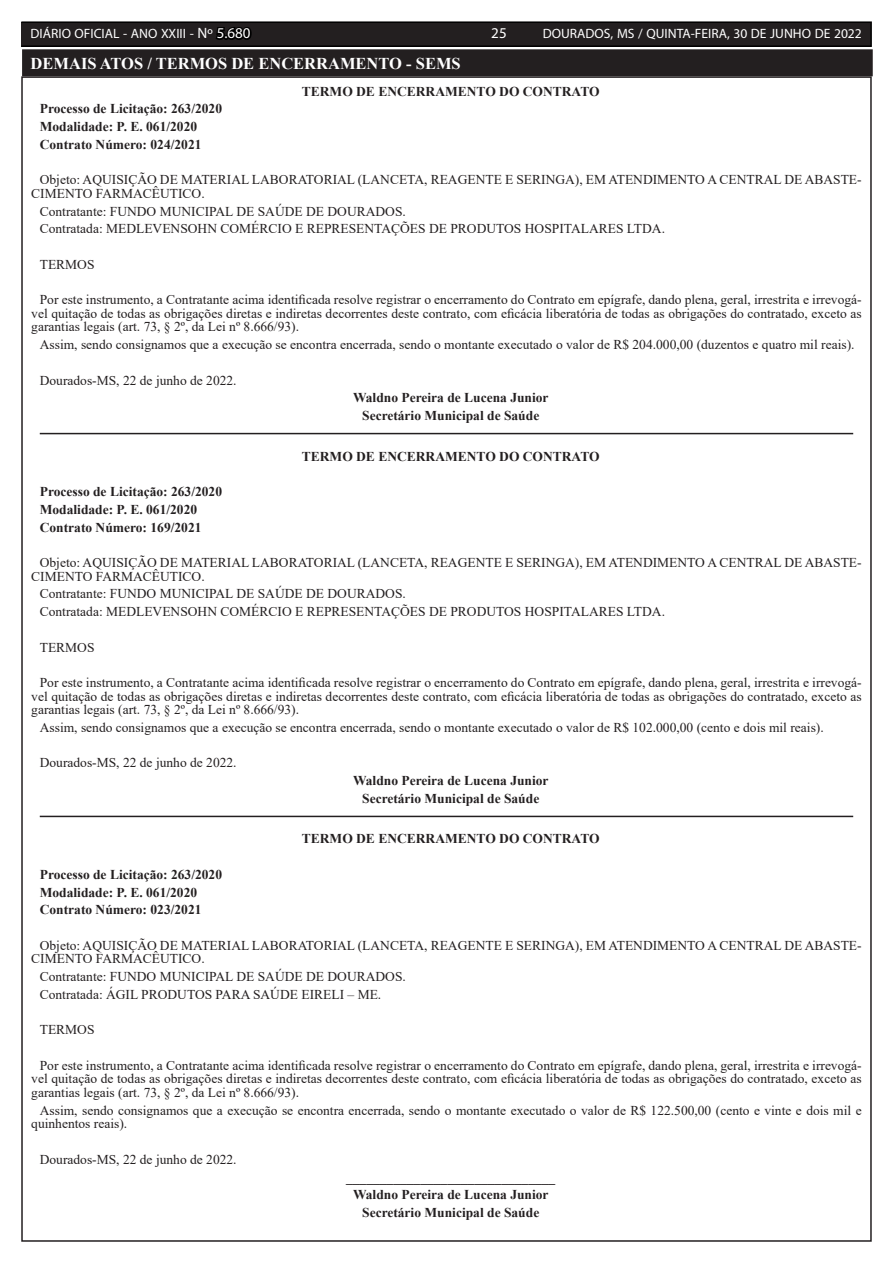
<style>
.page{position:relative;width:893px;height:1263px;background:#fff}
.page>*{position:absolute;margin:0;border:0;box-sizing:border-box;transform-origin:0 0}
.TEXTO{font:700 16.5px "Times New Roman";color:#fff}
.t1{font:15px "Myriad Pro";color:#fff}
.TEXTO-2{font:13.5px/13.5px "Times New Roman";color:#231f20}
.TEXTO-3{font:700 13.5px "Times New Roman";color:#231f20}
.t2{font:13.5px "Myriad Pro";color:#fff}
.s1{font-size:15px}
.s2{font-size:15px;color:#000}
</style>
<div class="page">
<div style="left:21px;top:22px;width:850px;height:24px;background:#231f20"></div>
<div style="left:21px;top:21px;width:851px;height:26px;border:2px solid #000"></div>
<div style="left:24px;top:51px;width:847px;height:23px;background:#231f20"></div>
<div style="left:22px;top:49px;width:851px;height:27px;border:4px solid #231f20"></div>
<hr style="left:40px;top:433px;width:813px;height:1px;background:#231f20">
<hr style="left:40px;top:816px;width:813px;height:1px;background:#231f20">
<p class="t2" style="left:31px;top:26px;width:222px">DIÁRIO OFICIAL - ANO XXIII - <span class="s1">Nº</span> <span class="s2">5.680</span></p>
<p class="t1" style="left:491px;top:24px;width:17px">25</p>
<p class="t2" style="left:543px;top:26px;width:321px">DOURADOS, MS / QUINTA-FEIRA, 30 DE JUNHO DE 2022</p>
<p class="TEXTO" style="left:31px;top:52px;width:432px">DEMAIS ATOS / TERMOS DE ENCERRAMENTO - SEMS</p>
<p class="TEXTO-3" style="left:302px;top:81px;width:299px">TERMO DE ENCERRAMENTO DO CONTRATO</p>
<p class="TEXTO-3" style="left:40px;top:99px;width:184px">Processo de Licitação: 263/2020</p>
<p class="TEXTO-3" style="left:40px;top:117px;width:159px">Modalidade: P. E. 061/2020</p>
<p class="TEXTO-3" style="left:40px;top:134px;width:163px">Contrato Número: 024/2021</p>
<p class="TEXTO-2" style="left:31px;top:173px;width:832px;text-indent:9px">Objeto: AQUISIÇÃO DE MATERIAL LABORATORIAL (LANCETA, REAGENTE E SERINGA), EM ATENDIMENTO A CENTRAL DE ABASTE-<br>CIMENTO FARMACÊUTICO.</p>
<p class="TEXTO-2" style="left:40px;top:204px;width:368px">Contratante: FUNDO MUNICIPAL DE SAÚDE DE DOURADOS.</p>
<p class="TEXTO-2" style="left:40px;top:222px;width:627px">Contratada: MEDLEVENSOHN COMÉRCIO E REPRESENTAÇÕES DE PRODUTOS HOSPITALARES LTDA.</p>
<p class="TEXTO-2" style="left:40px;top:257px;width:56px">TERMOS</p>
<p class="TEXTO-2" style="left:31px;top:293px;width:832px;text-align:justify;text-indent:9px">Por este instrumento, a Contratante acima identificada resolve registrar o encerramento do Contrato em epígrafe, dando plena, geral, irrestrita e irrevogá&shy;vel quitação de todas as obrigações diretas e indiretas decorrentes deste contrato, com eficácia liberatória de todas as obrigações do contratado, exceto as garantias legais (art. 73, § 2º, da Lei nº 8.666/93).</p>
<p class="TEXTO-2" style="left:40px;top:337px;width:816px">Assim, sendo consignamos que a execução se encontra encerrada, sendo o montante executado o valor de R$ 204.000,00 (duzentos e quatro mil reais).</p>
<p class="TEXTO-2" style="left:40px;top:373px;width:198px">Dourados-MS, 22 de junho de 2022.</p>
<p class="TEXTO-3" style="left:353px;top:388px;width:197px">Waldno Pereira de Lucena Junior</p>
<p class="TEXTO-3" style="left:362px;top:406px;width:179px">Secretário Municipal de Saúde</p>
<p class="TEXTO-3" style="left:302px;top:446px;width:299px">TERMO DE ENCERRAMENTO DO CONTRATO</p>
<p class="TEXTO-3" style="left:40px;top:482px;width:184px">Processo de Licitação: 263/2020</p>
<p class="TEXTO-3" style="left:40px;top:500px;width:159px">Modalidade: P. E. 061/2020</p>
<p class="TEXTO-3" style="left:40px;top:517px;width:163px">Contrato Número: 169/2021</p>
<p class="TEXTO-2" style="left:31px;top:555px;width:832px;text-indent:9px">Objeto: AQUISIÇÃO DE MATERIAL LABORATORIAL (LANCETA, REAGENTE E SERINGA), EM ATENDIMENTO A CENTRAL DE ABASTE-<br>CIMENTO FARMACÊUTICO.</p>
<p class="TEXTO-2" style="left:40px;top:587px;width:368px">Contratante: FUNDO MUNICIPAL DE SAÚDE DE DOURADOS.</p>
<p class="TEXTO-2" style="left:40px;top:604px;width:627px">Contratada: MEDLEVENSOHN COMÉRCIO E REPRESENTAÇÕES DE PRODUTOS HOSPITALARES LTDA.</p>
<p class="TEXTO-2" style="left:40px;top:640px;width:56px">TERMOS</p>
<p class="TEXTO-2" style="left:31px;top:675px;width:832px;text-align:justify;text-indent:9px">Por este instrumento, a Contratante acima identificada resolve registrar o encerramento do Contrato em epígrafe, dando plena, geral, irrestrita e irrevogá&shy;vel quitação de todas as obrigações diretas e indiretas decorrentes deste contrato, com eficácia liberatória de todas as obrigações do contratado, exceto as garantias legais (art. 73, § 2º, da Lei nº 8.666/93).</p>
<p class="TEXTO-2" style="left:40px;top:720px;width:785px">Assim, sendo consignamos que a execução se encontra encerrada, sendo o montante executado o valor de R$ 102.000,00 (cento e dois mil reais).</p>
<p class="TEXTO-2" style="left:40px;top:756px;width:198px">Dourados-MS, 22 de junho de 2022.</p>
<p class="TEXTO-3" style="left:353px;top:771px;width:197px">Waldno Pereira de Lucena Junior</p>
<p class="TEXTO-3" style="left:362px;top:789px;width:179px">Secretário Municipal de Saúde</p>
<p class="TEXTO-3" style="left:302px;top:829px;width:299px">TERMO DE ENCERRAMENTO DO CONTRATO</p>
<p class="TEXTO-3" style="left:40px;top:865px;width:184px">Processo de Licitação: 263/2020</p>
<p class="TEXTO-3" style="left:40px;top:882px;width:159px">Modalidade: P. E. 061/2020</p>
<p class="TEXTO-3" style="left:40px;top:900px;width:163px">Contrato Número: 023/2021</p>
<p class="TEXTO-2" style="left:31px;top:938px;width:832px;text-indent:9px">Objeto: AQUISIÇÃO DE MATERIAL LABORATORIAL (LANCETA, REAGENTE E SERINGA), EM ATENDIMENTO A CENTRAL DE ABASTE-<br>CIMENTO FARMACÊUTICO.</p>
<p class="TEXTO-2" style="left:40px;top:969px;width:368px">Contratante: FUNDO MUNICIPAL DE SAÚDE DE DOURADOS.</p>
<p class="TEXTO-2" style="left:40px;top:987px;width:343px">Contratada: ÁGIL PRODUTOS PARA SAÚDE EIRELI – ME.</p>
<p class="TEXTO-2" style="left:40px;top:1023px;width:56px">TERMOS</p>
<p class="TEXTO-2" style="left:31px;top:1058px;width:832px;text-align:justify;text-indent:9px">Por este instrumento, a Contratante acima identificada resolve registrar o encerramento do Contrato em epígrafe, dando plena, geral, irrestrita e irrevogá&shy;vel quitação de todas as obrigações diretas e indiretas decorrentes deste contrato, com eficácia liberatória de todas as obrigações do contratado, exceto as garantias legais (art. 73, § 2º, da Lei nº 8.666/93).</p>
<p class="TEXTO-2" style="left:31px;top:1103px;width:832px;text-indent:9px">Assim, sendo consignamos que a execução se encontra encerrada, sendo o montante executado o valor de R$ 122.500,00 (cento e vinte e dois mil e quinhentos reais).</p>
<p class="TEXTO-2" style="left:40px;top:1152px;width:198px">Dourados-MS, 22 de junho de 2022.</p>
<p class="TEXTO-3" style="left:346px;top:1167px;width:211px">_______________________________</p>
<p class="TEXTO-3" style="left:353px;top:1185px;width:197px">Waldno Pereira de Lucena Junior</p>
<p class="TEXTO-3" style="left:362px;top:1203px;width:179px">Secretário Municipal de Saúde</p>
</div>
